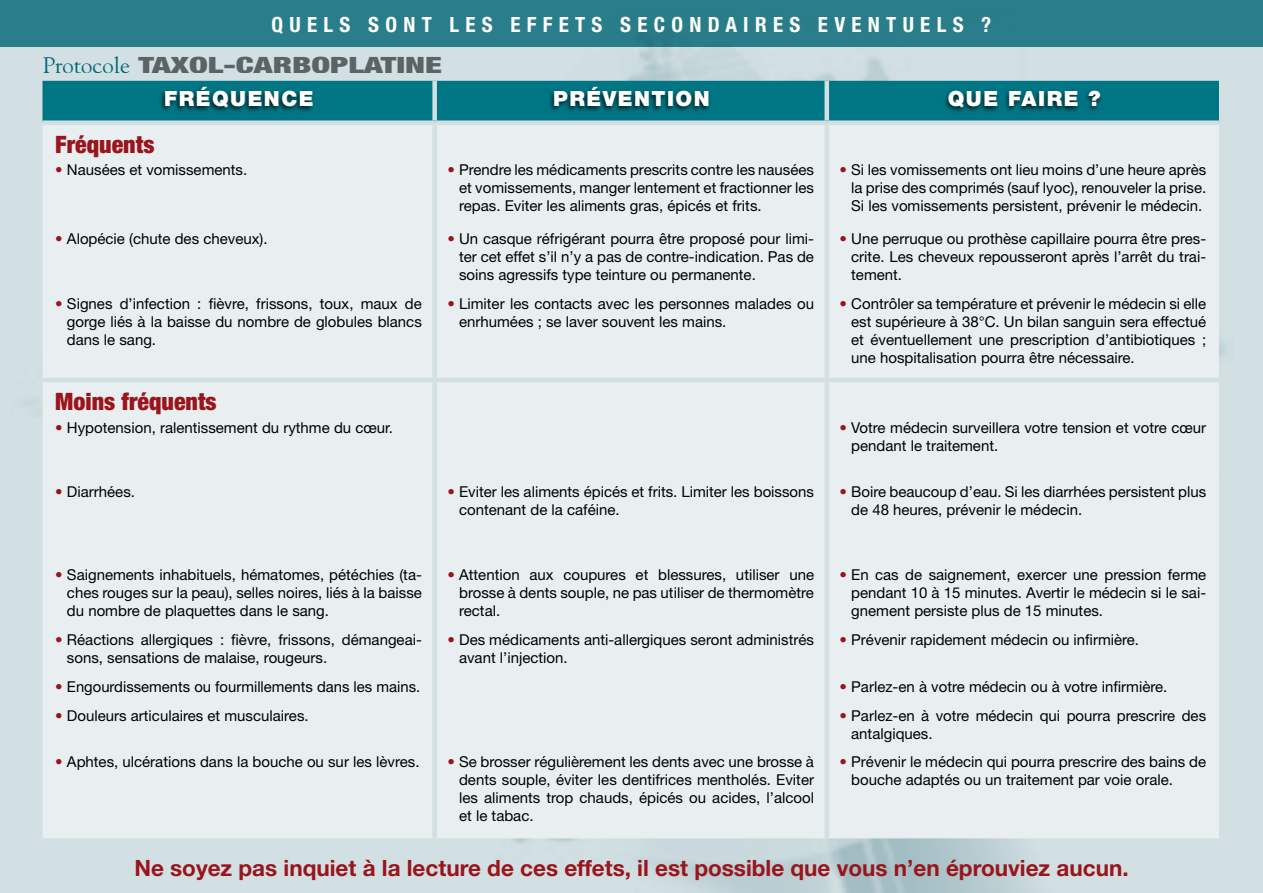
<style>
.page{position:relative;width:1263px;height:893px;background:#d2e0e3}
.page>*{position:absolute;margin:0;border:0;box-sizing:border-box;transform-origin:0 0}
.t1{font:900 condensed 24px "Helvetica Neue";color:#9a141b}
.t2{font:700 22.5px "Helvetica Neue";color:#9a141b}
.t3{font:900 condensed 22.5px "Helvetica Neue";color:#707173;scale:1.5 1}
.t4{font:700 condensed 21px "Helvetica Neue";letter-spacing:.3em;color:#fff}
.t5{font:900 21px "Helvetica Neue";letter-spacing:.07em;color:#fff}
.t6{font:15px/18px "Helvetica Neue";color:#000;text-align:justify}
.s1{font-family:"Goudy";font-weight:400;font-stretch:normal;color:#007584}
.s2{color:#9a141b}
</style>
<div class="page">
<img style="left:42px;top:47px;width:1183px;height:846px">
<div style="left:0;top:0;width:1263px;height:47px;background:#2a7e8b"></div>
<div style="left:43px;top:81px;width:1176px;height:39px;background:#007584"></div>
<div style="left:43px;top:125px;width:1176px;height:713px;background:#e9eff1"></div>
<div style="left:432px;top:81px;width:5px;height:39px;background:#d2e0e3"></div>
<div style="left:824px;top:81px;width:5px;height:39px;background:#d2e0e3"></div>
<div style="left:43px;top:120px;width:392px;height:5px;background:#d2e0e3"></div>
<div style="left:432px;top:125px;width:5px;height:38px;background:#d2e0e3"></div>
<div style="left:435px;top:120px;width:392px;height:5px;background:#d2e0e3"></div>
<div style="left:824px;top:125px;width:5px;height:38px;background:#d2e0e3"></div>
<div style="left:827px;top:120px;width:392px;height:5px;background:#d2e0e3"></div>
<div style="left:432px;top:163px;width:5px;height:69px;background:#d2e0e3"></div>
<div style="left:824px;top:163px;width:5px;height:69px;background:#d2e0e3"></div>
<div style="left:432px;top:232px;width:5px;height:65px;background:#d2e0e3"></div>
<div style="left:824px;top:232px;width:5px;height:65px;background:#d2e0e3"></div>
<div style="left:432px;top:297px;width:5px;height:81px;background:#d2e0e3"></div>
<div style="left:824px;top:297px;width:5px;height:81px;background:#d2e0e3"></div>
<hr style="left:43px;top:378px;width:392px;height:4px;background:#d2e0e3">
<div style="left:432px;top:382px;width:5px;height:39px;background:#d2e0e3"></div>
<hr style="left:435px;top:378px;width:392px;height:4px;background:#d2e0e3">
<div style="left:824px;top:382px;width:5px;height:39px;background:#d2e0e3"></div>
<hr style="left:827px;top:378px;width:392px;height:4px;background:#d2e0e3">
<div style="left:432px;top:421px;width:5px;height:65px;background:#d2e0e3"></div>
<div style="left:432px;top:485px;width:5px;height:83px;background:#d2e0e3"></div>
<div style="left:432px;top:568px;width:5px;height:65px;background:#d2e0e3"></div>
<div style="left:432px;top:633px;width:5px;height:47px;background:#d2e0e3"></div>
<div style="left:432px;top:680px;width:5px;height:29px;background:#d2e0e3"></div>
<div style="left:432px;top:709px;width:5px;height:46px;background:#d2e0e3"></div>
<div style="left:432px;top:755px;width:5px;height:83px;background:#d2e0e3"></div>
<div style="left:824px;top:421px;width:5px;height:65px;background:#d2e0e3"></div>
<div style="left:824px;top:485px;width:5px;height:83px;background:#d2e0e3"></div>
<div style="left:824px;top:568px;width:5px;height:65px;background:#d2e0e3"></div>
<div style="left:824px;top:633px;width:5px;height:47px;background:#d2e0e3"></div>
<div style="left:824px;top:680px;width:5px;height:29px;background:#d2e0e3"></div>
<div style="left:824px;top:709px;width:5px;height:46px;background:#d2e0e3"></div>
<div style="left:824px;top:755px;width:5px;height:83px;background:#d2e0e3"></div>
<div style="left:159px;top:84px;width:943px;height:29px;background:#000;opacity:.75"></div>
<h3 class="t4" style="left:272px;top:12px;width:130px">QUELS SONT</h3>
<h3 class="t4" style="left:449px;top:12px;width:77px">LES EFFET</h3>
<h3 class="t4" style="left:592px;top:12px;width:63px">S S ECON</h3>
<h3 class="t4" style="left:708px;top:12px;width:33px">D AIRE</h3>
<h3 class="t4" style="left:789px;top:12px;width:78px">S EVENT</h3>
<h3 class="t4" style="left:903px;top:12px;width:90px">UELS ?</h3>
<h2 class="t3" style="left:43px;top:51px;width:268px"><span class="s1">Protocole</span> TAXOL-CARBOPLATINE</h2>
<h3 class="t5" style="left:164px;top:86px;width:101px">FRÉQUENCE</h3>
<h3 class="t5" style="left:553px;top:86px;width:81px">PRÉVENTION</h3>
<h3 class="t5" style="left:948px;top:86px;width:75px">QUE FAIRE</h3>
<h3 class="t5" style="left:1088px;top:86px;width:14px">?</h3>
<h1 class="t1" style="left:55px;top:129px;width:101px">Fréquents</h1>
<p class="t6" style="left:55px;top:161px;width:193px"><span class="s2">•</span> Nausées et vomissements.</p>
<p class="t6" style="left:459px;top:161px;width:356px;text-indent:-12px"><span class="s2">•</span> Prendre les médicaments prescrits contre les nausées et vomissements, manger lentement et fractionner les repas. Eviter les aliments gras, épicés et frits.</p>
<p class="t6" style="left:851px;top:161px;width:356px;text-indent:-12px"><span class="s2">•</span> Si les vomissements ont lieu moins d’une heure après la prise des comprimés (sauf lyoc), renouveler la prise.<br>Si les vomissements persistent, prévenir le médecin.</p>
<p class="t6" style="left:55px;top:230px;width:214px"><span class="s2">•</span> Alopécie (chute des cheveux).</p>
<p class="t6" style="left:459px;top:230px;width:356px;text-indent:-12px"><span class="s2">•</span> Un casque réfrigérant pourra être proposé pour limi&shy;ter cet effet s’il n’y a pas de contre-indication. Pas de soins agressifs type teinture ou permanente.</p>
<p class="t6" style="left:851px;top:230px;width:356px;text-indent:-12px"><span class="s2">•</span> u ne perruque ou prothèse capillaire pourra être pres&shy;crite. Les cheveux repousseront après l’arrêt du trai&shy;tement.</p>
<p class="t6" style="left:67px;top:294px;width:356px;text-indent:-12px"><span class="s2">•</span> signes d’infection : fièvre, frissons, toux, maux de gorge liés à la baisse du nombre de globules blancs dans le sang.</p>
<p class="t6" style="left:459px;top:294px;width:356px;text-indent:-12px"><span class="s2">•</span> Limiter les contacts avec les personnes malades ou enrhumées ; se laver souvent les mains.</p>
<p class="t6" style="left:851px;top:294px;width:356px;text-indent:-12px"><span class="s2">•</span> contrôler sa température et prévenir le médecin si elle est supérieure à 38°C. Un bilan sanguin sera effectué et éventuellement une prescription d’antibiotiques ; une hospitalisation pourra être nécessaire.</p>
<h1 class="t1" style="left:55px;top:387px;width:163px">Moins fréquents</h1>
<p class="t6" style="left:55px;top:418px;width:339px"><span class="s2">•</span> hypotension, ralentissement du rythme du cœur.</p>
<p class="t6" style="left:851px;top:418px;width:356px;text-indent:-12px"><span class="s2">•</span> Votre médecin surveillera votre tension et votre cœur pendant le traitement.</p>
<p class="t6" style="left:55px;top:483px;width:81px"><span class="s2">•</span> Diarrhées.</p>
<p class="t6" style="left:459px;top:483px;width:356px;text-indent:-12px"><span class="s2">•</span> Eviter les aliments épicés et frits. Limiter les boissons contenant de la caféine.</p>
<p class="t6" style="left:851px;top:483px;width:356px;text-indent:-12px"><span class="s2">•</span> Boire beaucoup d’eau. Si les diarrhées persistent plus de 48 heures, prévenir le médecin.</p>
<p class="t6" style="left:67px;top:566px;width:356px;text-indent:-12px"><span class="s2">•</span> Saignements inhabituels, hématomes, pétéchies (ta&shy;ches rouges sur la peau), selles noires, liés à la baisse du nombre de plaquettes dans le sang.</p>
<p class="t6" style="left:459px;top:566px;width:356px;text-indent:-12px"><span class="s2">•</span> Attention aux coupures et blessures, utiliser une brosse à dents souple, ne pas utiliser de thermomètre rectal.</p>
<p class="t6" style="left:851px;top:566px;width:356px;text-indent:-12px"><span class="s2">•</span> En cas de saignement, exercer une pression ferme pendant 10 à 15 minutes. Avertir le médecin si le sai&shy;gnement persiste plus de 15 minutes.</p>
<p class="t6" style="left:67px;top:630px;width:356px;text-indent:-12px"><span class="s2">•</span> Réactions allergiques : fièvre, frissons, démangeai&shy;sons, sensations de malaise, rougeurs.</p>
<p class="t6" style="left:459px;top:630px;width:356px;text-indent:-12px"><span class="s2">•</span> Des médicaments anti-allergiques seront administrés avant l’injection.</p>
<p class="t6" style="left:839px;top:630px;width:301px"><span class="s2">•</span> Prévenir rapidement médecin ou infirmière.</p>
<p class="t6" style="left:55px;top:677px;width:366px"><span class="s2">•</span> Engourdissements ou fourmillements dans les mains.</p>
<p class="t6" style="left:839px;top:677px;width:329px"><span class="s2">•</span> parlez-en à votre médecin ou à votre infirmière.</p>
<p class="t6" style="left:55px;top:706px;width:255px"><span class="s2">•</span> douleurs articulaires et musculaires.</p>
<p class="t6" style="left:851px;top:706px;width:356px;text-indent:-12px"><span class="s2">•</span> parlez-en à votre médecin qui pourra prescrire des antalgiques.</p>
<p class="t6" style="left:55px;top:753px;width:366px"><span class="s2">•</span> Aphtes, ulcérations dans la bouche ou sur les lèvres.</p>
<p class="t6" style="left:459px;top:753px;width:356px;text-indent:-12px"><span class="s2">•</span> Se brosser régulièrement les dents avec une brosse à dents souple, éviter les dentifrices mentholés. Eviter les aliments trop chauds, épicés ou acides, l’alcool et le tabac.</p>
<p class="t6" style="left:851px;top:753px;width:356px;text-indent:-12px"><span class="s2">•</span> Prévenir le médecin qui pourra prescrire des bains de bouche adaptés ou un traitement par voie orale.</p>
<h2 class="t2" style="left:134px;top:854px;width:996px">Ne soyez pas inquiet à la lecture de ces effets, il est possible que vous n’en éprouviez aucun.</h2>
</div>
